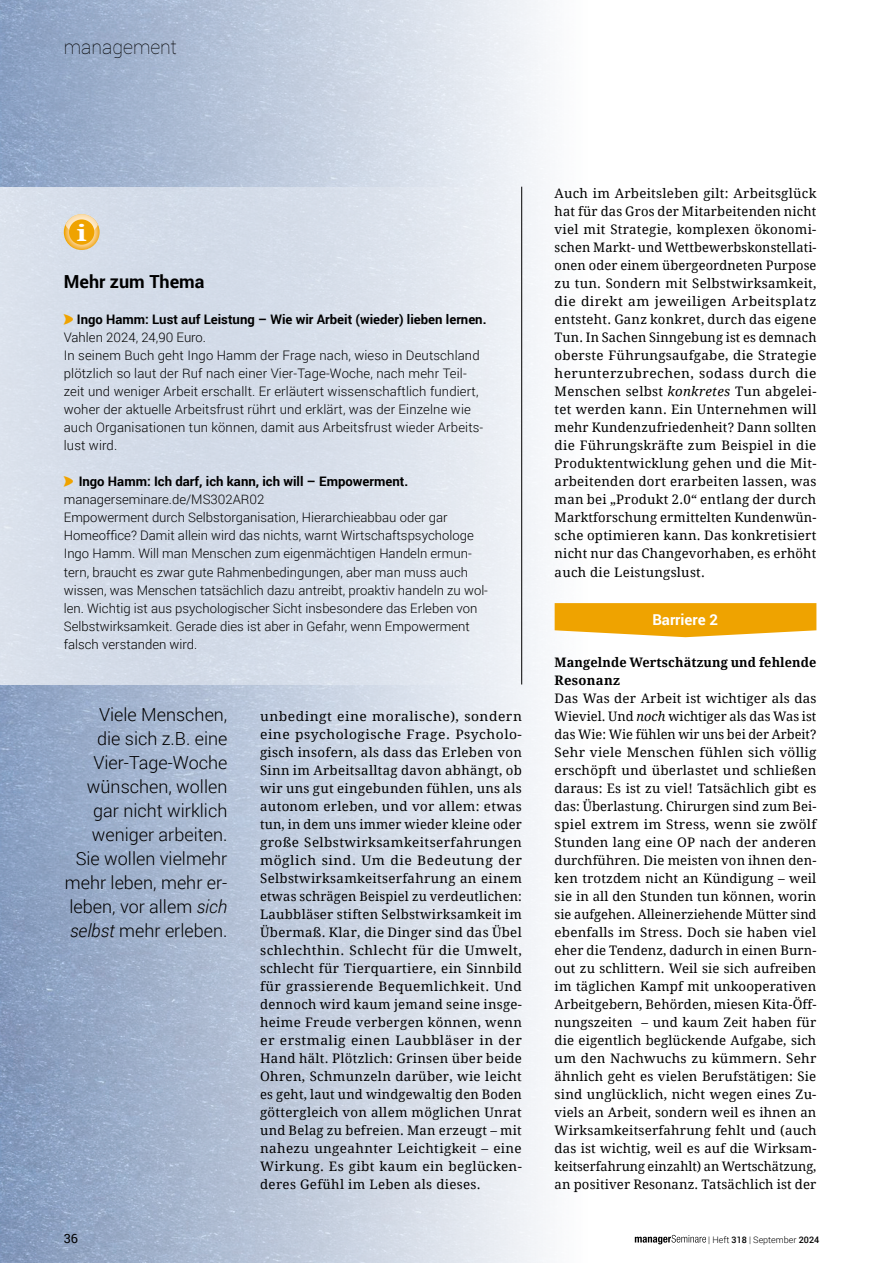
<style>
.page{position:relative;width:893px;height:1263px;background:#fff}
.page>*{position:absolute;margin:0;border:0;box-sizing:border-box;transform-origin:0 0}
.t1{font:700 22.5px "Droid Serif";color:#fff;scale:1.27 1}
.t2{font:100 19.5px "Roboto";color:#000}
.Zitat{font:300 18px/24px "Roboto";color:#000;text-align:right}
.Standard_Stichzeile{font:700 18px "Roboto";color:#000}
.Dreiecks-Kasten{font:700 15px "Roboto";color:#fff}
.t3{font:13.2px/18px "Droid Serif";letter-spacing:.015em;color:#000;text-align:justify}
.t4{font:13.2px/18px "Droid Serif";letter-spacing:.015em;color:#000;text-align:justify;scale:1.05 1}
.Standard_Paragraph{font:300 13.2px/18px "Roboto";color:#000}
.t5{font:700 13.2px "Roboto";color:#000}
.t6{font:700 13.2px/18px "Droid Serif";letter-spacing:.01em;color:#000}
.t7{font:12.75px "Roboto";color:#000}
.Standard_Liste_1_Röm{font:300 9px "Roboto";color:#000}
.s1{font-style:italic}
.s2{font-weight:500}
</style>
<div class="page">
<img style="left:0;top:0;width:555px;height:1263px">
<svg style="left:635px;top:1235px;width:71px;height:9px"></svg>
<svg style="left:555px;top:603px;width:261px;height:34px;background:#f0ab18"></svg>
<div style="left:0;top:187px;width:522px;height:497px;background:linear-gradient(to right,#d0d9e7,#e4e9f1)"></div>
<svg style="left:64px;top:214px;width:36px;height:36px"></svg>
<div style="left:69px;top:219px;width:25px;height:26px;background:#efa300;border-radius:50%"></div>
<svg style="left:65px;top:214px;width:33px;height:21px"></svg>
<hr style="left:521px;top:187px;width:1px;height:497px;background:#000">
<svg style="left:64px;top:314px;width:9px;height:11px"></svg>
<svg style="left:64px;top:476px;width:9px;height:11px"></svg>
<p class="t2" style="left:64px;top:34px;width:115px">management</p>
<h1 class="t1" style="left:77px;top:220px;width:9px">i</h1>
<p class="Standard_Stichzeile" style="left:64px;top:269px;width:142px">Mehr zum Thema</p>
<p class="t5" style="left:77px;top:310px;width:411px">Ingo Hamm: Lust auf Leistung – Wie wir Arbeit (wieder) lieben lernen.</p>
<p class="Standard_Paragraph" style="left:64px;top:328px;width:144px">Vahlen 2024, 24,90 Euro.</p>
<p class="Standard_Paragraph" style="left:64px;top:346px;width:421px">In seinem Buch geht Ingo Hamm der Frage nach, wieso in Deutschland plötzlich so laut der Ruf nach einer Vier-Tage-Woche, nach mehr Teil&shy;zeit und weniger Arbeit erschallt. Er erläutert wissenschaftlich fundiert, woher der aktuelle Arbeitsfrust rührt und erklärt, was der Einzelne wie auch Organisationen tun können, damit aus Arbeitsfrust wieder Arbeits&shy;lust wird.</p>
<p class="t5" style="left:79px;top:472px;width:331px">Ingo Hamm: Ich darf, ich kann, ich will – Empowerment.</p>
<p class="Standard_Paragraph" style="left:64px;top:490px;width:202px">managerseminare.de/MS302AR02</p>
<p class="Standard_Paragraph" style="left:64px;top:508px;width:426px">Empowerment durch Selbstorganisation, Hierarchieabbau oder gar Homeoffice? Damit allein wird das nichts, warnt Wirtschaftspsychologe Ingo Hamm. Will man Menschen zum eigenmächtigen Handeln ermun&shy;tern, braucht es zwar gute Rahmenbedingungen, aber man muss auch wissen, was Menschen tatsächlich dazu antreibt, proaktiv handeln zu wol&shy;len. Wichtig ist aus psychologischer Sicht insbesondere das Erleben von Selbstwirksamkeit. Gerade dies ist aber in Gefahr, wenn Empowerment falsch verstanden wird.</p>
<p class="Zitat" style="left:65px;top:701px;width:164px">Viele Menschen,<br>die sich z.B. eine<br>Vier-Tage-Woche wünschen, wollen gar nicht wirklich weniger arbeiten.<br>Sie wollen vielmehr mehr leben, mehr er&shy;leben, vor allem <span class="s1">sich selbst</span> mehr erleben.</p>
<p class="t4" style="left:260px;top:707px;width:251px">unbedingt eine moralische), sondern eine psychologische Frage. Psycholo&shy;gisch insofern, als dass das Erleben von Sinn im Arbeitsalltag davon abhängt, ob wir uns gut eingebunden fühlen, uns als autonom erleben, und vor allem: etwas tun, in dem uns immer wieder kleine oder große Selbstwirksamkeitserfahrungen möglich sind. Um die Bedeutung der Selbstwirksamkeitserfahrung an einem etwas schrägen Beispiel zu verdeutlichen:<br>Laubbläser stiften Selbstwirksamkeit im Übermaß. Klar, die Dinger sind das Übel schlechthin. Schlecht für die Umwelt, schlecht für Tierquartiere, ein Sinnbild für grassierende Bequemlichkeit. Und dennoch wird kaum jemand seine insge&shy;heime Freude verbergen können, wenn er erstmalig einen Laubbläser in der Hand hält. Plötzlich: Grinsen über beide Ohren, Schmunzeln darüber, wie leicht es geht, laut und windgewaltig den Boden göttergleich von allem möglichen Unrat und Belag zu befreien. Man erzeugt – mit nahezu ungeahnter Leichtigkeit – eine Wirkung. Es gibt kaum ein beglücken&shy;deres Gefühl im Leben als dieses.</p>
<p class="t3" style="left:555px;top:185px;width:263px">Auch im Arbeitsleben gilt: Arbeitsglück hat für das Gros der Mitarbeitenden nicht viel mit Strategie, komplexen ökonomi&shy;schen Markt- und Wettbewerbskonstellati&shy;onen oder einem übergeordneten Purpose zu tun. Sondern mit Selbstwirksamkeit, die direkt am jeweiligen Arbeitsplatz entsteht. Ganz konkret, durch das eigene Tun. In Sachen Sinngebung ist es demnach oberste Führungsaufgabe, die Strategie herunterzubrechen, sodass durch die Menschen selbst <span class="s1">konkretes</span> Tun abgelei&shy;tet werden kann. Ein Unternehmen will mehr Kundenzufriedenheit? Dann sollten die Führungskräfte zum Beispiel in die Produktentwicklung gehen und die Mit&shy;arbeitenden dort erarbeiten lassen, was man bei „Produkt 2.0“ entlang der durch Marktforschung ermittelten Kundenwün&shy;sche optimieren kann. Das konkretisiert nicht nur das Changevorhaben, es erhöht auch die Leistungslust.</p>
<p class="Dreiecks-Kasten" style="left:652px;top:609px;width:67px">Barriere 2</p>
<p class="t6" style="left:555px;top:653px;width:263px">Mangelnde Wertschätzung und fehlende<br>Resonanz</p>
<p class="t3" style="left:555px;top:689px;width:263px">Das Was der Arbeit ist wichtiger als das Wieviel. Und <span class="s1">noch</span> wichtiger als das Was ist das Wie: Wie fühlen wir uns bei der Arbeit?<br>Sehr viele Menschen fühlen sich völlig erschöpft und überlastet und schließen daraus: Es ist zu viel! Tatsächlich gibt es das: Überlastung. Chirurgen sind zum Bei&shy;spiel extrem im Stress, wenn sie zwölf Stunden lang eine OP nach der anderen durchführen. Die meisten von ihnen den&shy;ken trotzdem nicht an Kündigung – weil sie in all den Stunden tun können, worin sie aufgehen. Alleinerziehende Mütter sind ebenfalls im Stress. Doch sie haben viel eher die Tendenz, dadurch in einen Burn&shy;out zu schlittern. Weil sie sich aufreiben im täglichen Kampf mit unkooperativen Arbeitgebern, Behörden, miesen Kita-Öff&shy;nungszeiten – und kaum Zeit haben für die eigentlich beglückende Aufgabe, sich um den Nachwuchs zu kümmern. Sehr ähnlich geht es vielen Berufstätigen: Sie sind unglücklich, nicht wegen eines Zu&shy;viels an Arbeit, sondern weil es ihnen an Wirksamkeitserfahrung fehlt und (auch das ist wichtig, weil es auf die Wirksam&shy;keitserfahrung einzahlt) an Wertschätzung, an positiver Resonanz. Tatsächlich ist der</p>
<p class="t7" style="left:64px;top:1230px;width:16px">36</p>
<p class="Standard_Liste_1_Röm" style="left:708px;top:1233px;width:113px">| Heft <span class="s2">318</span> | September <span class="s2">2024</span></p>
</div>
